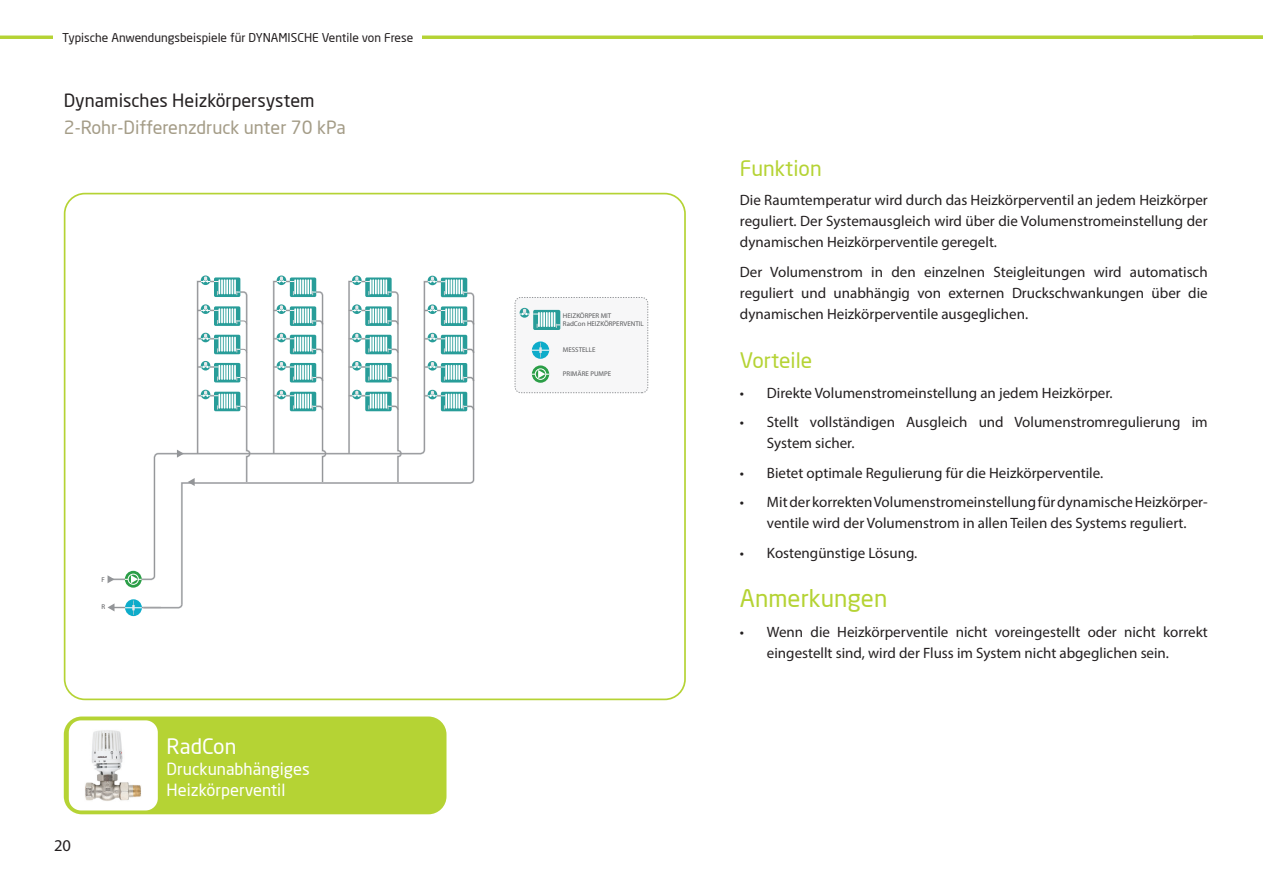
<style>
.page{position:relative;width:1263px;height:893px;background:#fff}
.page>*{position:absolute;margin:0;border:0;box-sizing:border-box;transform-origin:0 0}
.t1{font:24px "Neo Sans";color:#b5d334}
.Overskrift{font:21px "Neo Sans";color:#b5d334}
.Overskrift-2{font:21px "Neo Sans";color:#fff}
.Overskrift-3{font:18px "Neo Sans";color:#a49c87}
.Overskrift-4{font:18px "Neo Sans";color:#231f20}
.Overskrift-5{font:16.5px "Neo Sans";color:#fff}
.t2{font:16.5px "Myriad Pro";color:#231f20}
.t3{font:15px/21px "Myriad Pro";color:#231f20;text-align:justify}
.t4{font:12px "Neo Sans";color:#231f20}
.t5{font:6.9px/8.2px "Myriad Pro";color:#57585a}
</style>
<div class="page">
<hr style="left:0;top:36px;width:1263px;height:3px;background:#b5d334">
<div style="left:54px;top:33px;width:368px;height:9px;background:#fff"></div>
<div style="left:515px;top:297px;width:133px;height:96px;background:#f7f7f8;border-radius:6px"></div>
<div style="left:515px;top:297px;width:133px;height:96px;border:1px dashed #939598;border-radius:6px"></div>
<svg style="left:532px;top:341px;width:17px;height:18px"></svg>
<svg style="left:532px;top:343px;width:17px;height:14px"></svg>
<svg style="left:532px;top:365px;width:17px;height:18px"></svg>
<div style="left:535px;top:368px;width:11px;height:12px;border:1px solid #fff;border-radius:50%"></div>
<svg style="left:532px;top:370px;width:17px;height:8px"></svg>
<div style="left:533px;top:310px;width:27px;height:20px;background:#289d99;border-radius:2px"></div>
<svg style="left:520px;top:309px;width:40px;height:19px"></svg>
<svg style="left:115px;top:281px;width:359px;height:327px"></svg>
<svg style="left:197px;top:280px;width:246px;height:203px"></svg>
<div style="left:441px;top:278px;width:26px;height:19px;background:#289d99;border-radius:2px"></div>
<div style="left:365px;top:277px;width:27px;height:20px;background:#289d99;border-radius:2px"></div>
<div style="left:290px;top:277px;width:26px;height:20px;background:#289d99;border-radius:2px"></div>
<div style="left:214px;top:277px;width:26px;height:20px;background:#289d99;border-radius:2px"></div>
<svg style="left:125px;top:571px;width:17px;height:17px"></svg>
<div style="left:128px;top:574px;width:11px;height:11px;border:1px solid #fff;border-radius:50%"></div>
<svg style="left:125px;top:575px;width:17px;height:8px"></svg>
<svg style="left:177px;top:450px;width:7px;height:8px"></svg>
<svg style="left:108px;top:575px;width:7px;height:8px"></svg>
<svg style="left:108px;top:603px;width:7px;height:8px"></svg>
<svg style="left:188px;top:478px;width:7px;height:8px"></svg>
<svg style="left:201px;top:276px;width:39px;height:19px"></svg>
<svg style="left:196px;top:305px;width:52px;height:106px"></svg>
<svg style="left:277px;top:276px;width:39px;height:19px"></svg>
<svg style="left:273px;top:305px;width:50px;height:106px"></svg>
<svg style="left:352px;top:276px;width:40px;height:19px"></svg>
<svg style="left:349px;top:305px;width:50px;height:106px"></svg>
<svg style="left:428px;top:277px;width:39px;height:18px"></svg>
<svg style="left:428px;top:305px;width:46px;height:106px"></svg>
<svg style="left:125px;top:600px;width:59px;height:15px"></svg>
<div style="left:64px;top:193px;width:622px;height:507px;border:2px solid #b5d334;border-radius:20px"></div>
<div style="left:64px;top:716px;width:382px;height:98px;background:#b5d334;border-radius:18px"></div>
<div style="left:69px;top:720px;width:89px;height:90px;background:#fff;border-radius:12px"></div>
<img style="left:85px;top:730px;width:56px;height:71px">
<p class="t4" style="left:62px;top:30px;width:353px">Typische Anwendungsbeispiele für DYNAMISCHE Ventile von Frese</p>
<p class="Overskrift-4" style="left:64px;top:89px;width:252px">Dynamisches Heizkörpersystem</p>
<p class="Overskrift-3" style="left:64px;top:116px;width:283px">2-Rohr-Differenzdruck unter 70 kPa</p>
<p class="t5" style="left:102px;top:575px;width:5px">F</p>
<p class="t5" style="left:102px;top:603px;width:5px">R</p>
<p class="t2" style="left:54px;top:836px;width:18px">20</p>
<p class="Overskrift-2" style="left:167px;top:733px;width:71px">RadCon</p>
<p class="Overskrift-5" style="left:167px;top:758px;width:145px">Druckunabhängiges</p>
<p class="Overskrift-5" style="left:167px;top:779px;width:120px">Heizkörperventil</p>
<p class="t5" style="left:563px;top:311px;width:82px">HEIZKÖRPER MIT<br>RadCon HEIZKÖRPERVENTIL</p>
<p class="t5" style="left:563px;top:345px;width:34px">MESSTELLE</p>
<p class="t5" style="left:563px;top:369px;width:50px">PRIMÄRE PUMPE</p>
<p class="Overskrift" style="left:740px;top:155px;width:83px">Funktion</p>
<p class="t3" style="left:740px;top:189px;width:469px">Die Raumtemperatur wird durch das Heizkörperventil an jedem Heizkörper reguliert. Der Systemausgleich wird über die Volumenstromeinstellung der dynamischen Heizkörperventile geregelt.</p>
<p class="t3" style="left:740px;top:261px;width:469px">Der Volumenstrom in den einzelnen Steigleitungen wird automatisch reguliert und unabhängig von externen Druckschwankungen über die dynamischen Heizkörperventile ausgeglichen.</p>
<p class="Overskrift" style="left:740px;top:347px;width:74px">Vorteile</p>
<p class="t3" style="left:740px;top:382px;width:374px">• Direkte Volumenstromeinstellung an jedem Heizkörper.</p>
<p class="t3" style="left:767px;top:411px;width:442px;text-indent:-27px">• Stellt vollständigen Ausgleich und Volumenstromregulierung im<br>System sicher.</p>
<p class="t3" style="left:740px;top:462px;width:365px">• Bietet optimale Regulierung für die Heizkörperventile.</p>
<p class="t3" style="left:740px;top:491px;width:469px;text-align:center">• Mit der korrekten Volumenstromeinstellung für dynamische Heizkörper&shy;ventile wird der Volumenstrom in allen Teilen des Systems reguliert.</p>
<p class="t3" style="left:740px;top:542px;width:179px">• Kostengünstige Lösung.</p>
<p class="t1" style="left:740px;top:583px;width:149px">Anmerkungen</p>
<p class="t3" style="left:767px;top:621px;width:442px;text-indent:-27px">• Wenn die Heizkörperventile nicht voreingestellt oder nicht korrekt eingestellt sind, wird der Fluss im System nicht abgeglichen sein.</p>
</div>
